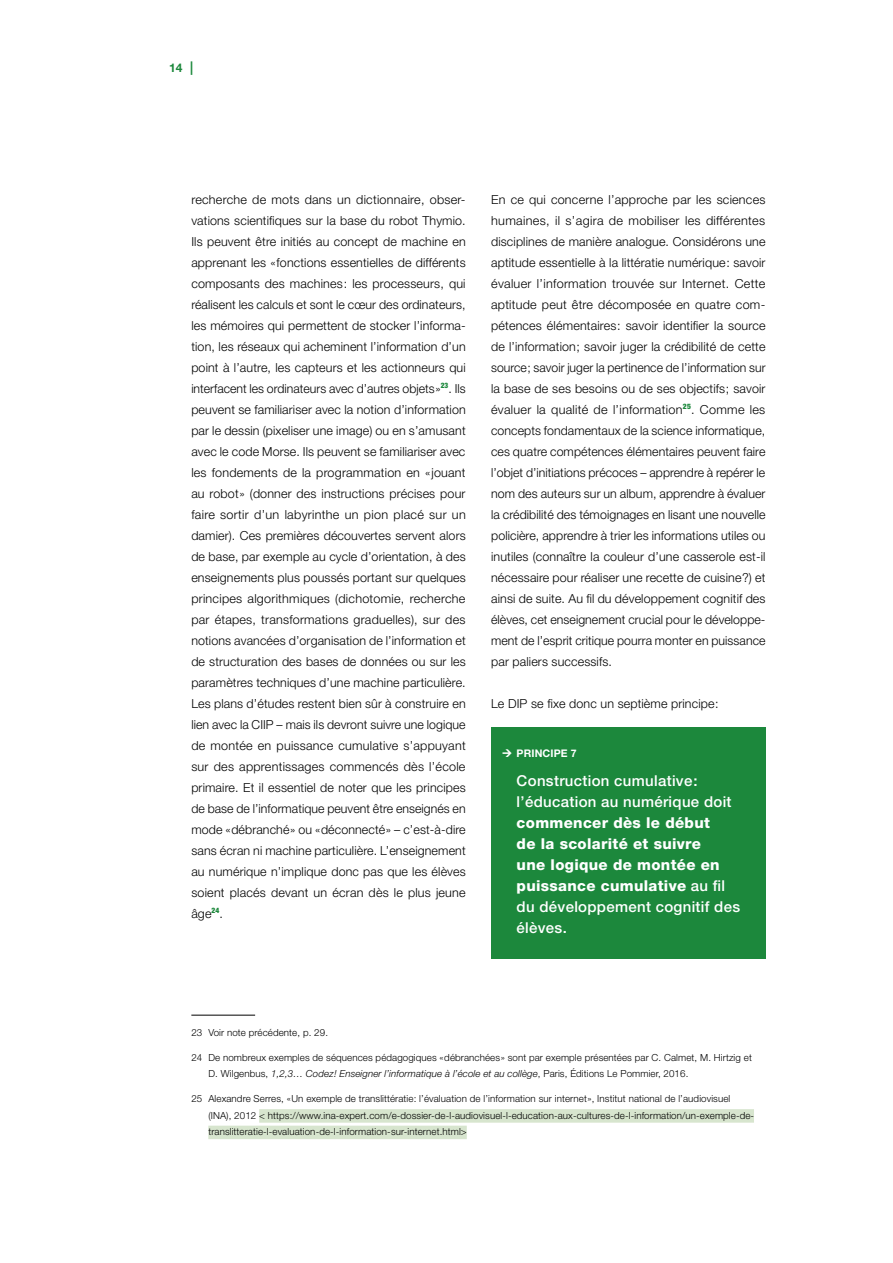
<style>
.page{position:relative;width:893px;height:1263px;background:#fff}
.page>*{position:absolute;margin:0;border:0;box-sizing:border-box;transform-origin:0 0}
.t1{font:800 15px/21px "Helvetica Neue LT Std";letter-spacing:.02em;color:#fff}
.t2{font:500 15px/21px "Helvetica Neue LT Std";letter-spacing:.02em;color:#fff}
.t3{font:300 12.45px/21px "Helvetica Neue LT Std";letter-spacing:.01em;color:#000;text-align:justify}
.t4{font:700 12px "Helvetica Neue LT Std";color:#1c883c}
.t5{font:700 10.5px "Helvetica Neue LT Std";letter-spacing:.01em;color:#fff}
.t6{font:300 9.75px/16.5px "Helvetica Neue LT Std";letter-spacing:.01em;color:#000}
.s1{font-size:13.5px}
.s2{font-weight:500}
.s3{font-style:italic}
</style>
<div class="page">
<hr style="left:191px;top:1015px;width:64px;height:1px;background:#000">
<div style="left:259px;top:1109px;width:495px;height:14px;background:#d7e5ce"></div>
<div style="left:208px;top:1126px;width:259px;height:13px;background:#d7e5ce"></div>
<div style="left:491px;top:727px;width:274px;height:54px;background:#1c883c"></div>
<div style="left:491px;top:776px;width:274px;height:183px;background:#1c883c"></div>
<p class="t4" style="left:169px;top:60px;width:25px">14 <span class="s1">|</span></p>
<p class="t3" style="left:191px;top:189px;width:276px">recherche de mots dans un dictionnaire, obser&shy;vations scientifiques sur la base du robot Thymio.<br>Ils peuvent être initiés au concept de machine en apprenant les «fonctions essentielles de différents composants des machines: les processeurs, qui réalisent les calculs et sont le cœur des ordinateurs, les mémoires qui permettent de stocker l’informa&shy;tion, les réseaux qui acheminent l’information d’un point à l’autre, les capteurs et les actionneurs qui interfacent les ordinateurs avec d’autres objets»<sup>23</sup>. Ils peuvent se familiariser avec la notion d’information par le dessin (pixeliser une image) ou en s’amusant avec le code Morse. Ils peuvent se familiariser avec les fondements de la programmation en «jouant au robot» (donner des instructions précises pour faire sortir d’un labyrinthe un pion placé sur un damier). Ces premières découvertes servent alors de base, par exemple au cycle d’orientation, à des enseignements plus poussés portant sur quelques principes algorithmiques (dichotomie, recherche par étapes, transformations graduelles), sur des notions avancées d’organisation de l’information et de structuration des bases de données ou sur les paramètres techniques d’une machine particulière.<br>Les plans d’études restent bien sûr à construire en lien avec la CIIP – mais ils devront suivre une logique de montée en puissance cumulative s’appuyant sur des apprentissages commencés dès l’école primaire. Et il essentiel de noter que les principes de base de l’informatique peuvent être enseignés en mode «débranché» ou «déconnecté» – c’est-à-dire sans écran ni machine particulière. L’enseignement au numérique n’implique donc pas que les élèves soient placés devant un écran dès le plus jeune âge<sup>24</sup>.</p>
<p class="t3" style="left:491px;top:189px;width:276px">En ce qui concerne l’approche par les sciences humaines, il s’agira de mobiliser les différentes disciplines de manière analogue. Considérons une aptitude essentielle à la littératie numérique: savoir évaluer l’information trouvée sur Internet. Cette aptitude peut être décomposée en quatre com&shy;pétences élémentaires: savoir identifier la source de l’information; savoir juger la crédibilité de cette source; savoir juger la pertinence de l’information sur la base de ses besoins ou de ses objectifs; savoir évaluer la qualité de l’information<sup>25</sup>. Comme les concepts fondamentaux de la science informatique, ces quatre compétences élémentaires peuvent faire l’objet d’initiations précoces – apprendre à repérer le nom des auteurs sur un album, apprendre à évaluer la crédibilité des témoignages en lisant une nouvelle policière, apprendre à trier les informations utiles ou inutiles (connaître la couleur d’une casserole est-il nécessaire pour réaliser une recette de cuisine?) et ainsi de suite. Au fil du développement cognitif des élèves, cet enseignement crucial pour le développe&shy;ment de l’esprit critique pourra monter en puissance par paliers successifs.</p>
<p class="t3" style="left:491px;top:693px;width:229px">Le DIP se fixe donc un septième principe:</p>
<p class="t5" style="left:517px;top:747px;width:61px">PRINCIPE 7</p>
<p class="t2" style="left:517px;top:770px;width:216px">Construction cumulative: l’éducation au numérique doit</p>
<p class="t1" style="left:517px;top:812px;width:225px">commencer dès le début<br>de la scolarité et suivre<br>une logique de montée en puissance cumulative <span class="s2">au fil du développement cognitif des élèves.</span></p>
<p class="t6" style="left:191px;top:1024px;width:138px">23 Voir note précédente, p. 29.</p>
<p class="t6" style="left:208px;top:1049px;width:545px;text-indent:-17px">24 De nombreux exemples de séquences pédagogiques «débranchées» sont par exemple présentées par C. Calmet, M. Hirtzig et<br>D. Wilgenbus, <span class="s3">1,2,3… Codez! Enseigner l’informatique à l’école et au collège</span>, Paris, Éditions Le Pommier, 2016.</p>
<p class="t6" style="left:208px;top:1090px;width:547px;text-indent:-17px">25 Alexandre Serres, «Un exemple de translittératie: l’évaluation de l’information sur internet», Institut national de l’audiovisuel (INA), 2012 &lt; https://www.ina-expert.com/e-dossier-de-l-audiovisuel-l-education-aux-cultures-de-l-information/un-exemple-de&shy;translitteratie-l-evaluation-de-l-information-sur-internet.html&gt;</p>
</div>
